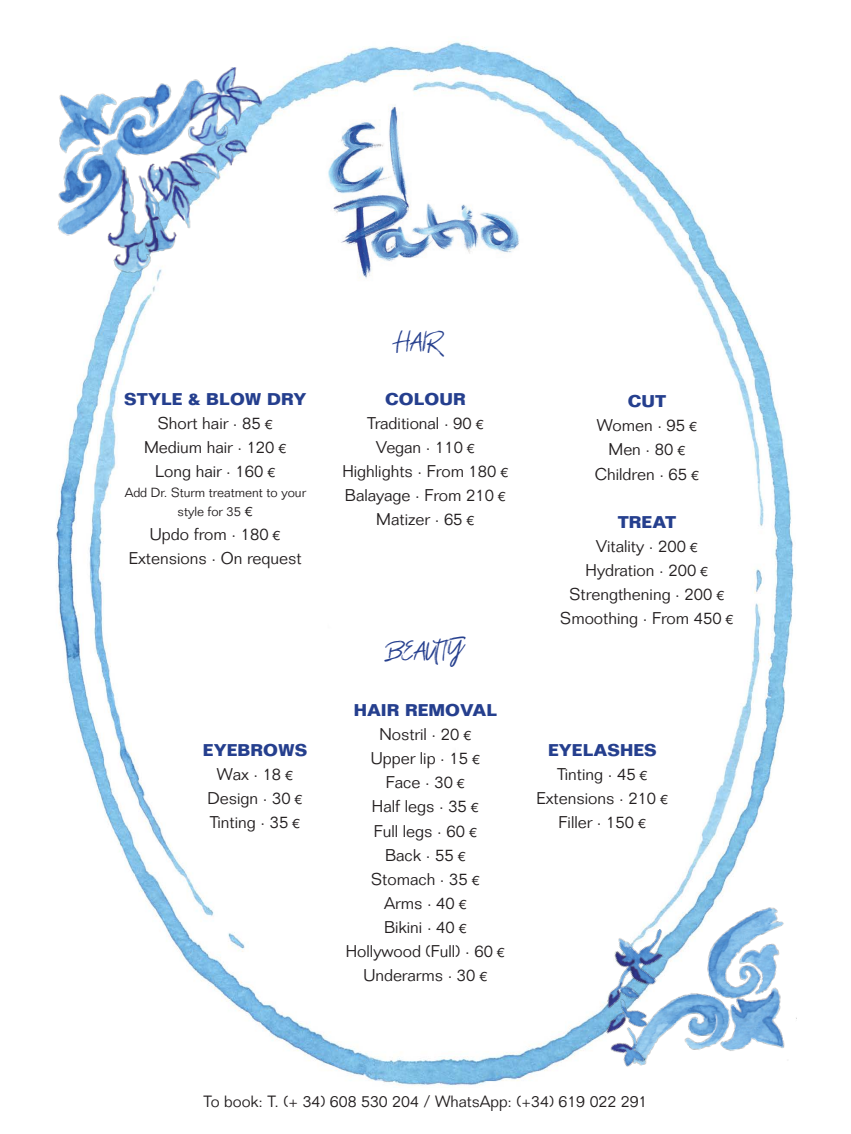
<style>
.page{position:relative;width:851px;height:1134px;background:#fff}
.page>*{position:absolute;margin:0;border:0;box-sizing:border-box;transform-origin:0 0}
.t1{font:27.8px "Midnight Rider";letter-spacing:.01em;color:#253f8e}
.t2{font:300 16.6px/24px "Folio";color:#231f20;text-align:center}
.t3{font:300 16px "Folio";color:#231f20}
.t4{font:300 13px/18.6px "Folio";color:#231f20;text-align:center}
.s1{font-weight:700;color:#253f8e}
.s2{font-family:"Free Sans";font-weight:400;font-size:13px}
.s3{font-family:"Free Sans";font-weight:400}
</style>
<div class="page">
<img style="left:56px;top:41px;width:739px;height:1045px">
<img style="left:615px;top:899px;width:182px;height:179px">
<img style="left:56px;top:41px;width:174px;height:223px">
<img style="left:577px;top:917px;width:132px;height:169px">
<img style="left:95px;top:137px;width:143px;height:141px">
<img style="left:185px;top:66px;width:79px;height:101px">
<img style="left:251px;top:104px;width:349px;height:201px">
<p class="t2" style="left:124px;top:387px;width:183px"><span class="s1">STYLE &amp; BLOW DRY<br></span>Short hair · 85 <span class="s2">€<br></span>Medium hair · 120 <span class="s2">€<br></span>Long hair · 160 <span class="s2">€</span></p>
<p class="t4" style="left:125px;top:483px;width:183px">Add Dr. Sturm treatment to your style for 35 <span class="s3">€</span></p>
<p class="t2" style="left:129px;top:522px;width:174px">Updo from · 180 <span class="s2">€<br></span>Extensions · On request</p>
<p class="t2" style="left:203px;top:738px;width:106px"><span class="s1">EYEBROWS<br></span>Wax · 18 <span class="s2">€<br></span>Design · 30 <span class="s2">€<br></span>Tinting · 35 <span class="s2">€</span></p>
<p class="t1" style="left:395px;top:323px;width:48px">HAIR</p>
<p class="t2" style="left:342px;top:387px;width:167px"><span class="s1">COLOUR<br></span>Traditional · 90 <span class="s2">€<br></span>Vegan · 110 <span class="s2">€<br></span>Highlights · From 180 <span class="s2">€<br></span>Balayage · From 210 <span class="s2">€<br></span>Matizer · 65 <span class="s2">€</span></p>
<p class="t1" style="left:387px;top:633px;width:87px">BEAUTY</p>
<p class="t2" style="left:346px;top:698px;width:161px"><span class="s1">HAIR REMOVAL<br></span>Nostril · 20 <span class="s2">€<br></span>Upper lip · 15 <span class="s2">€<br></span>Face · 30 <span class="s2">€<br></span>Half legs · 35 <span class="s2">€<br></span>Full legs · 60 <span class="s2">€<br></span>Back · 55 <span class="s2">€<br></span>Stomach · 35 <span class="s2">€<br></span>Arms · 40 <span class="s2">€<br></span>Bikini · 40 <span class="s2">€<br></span>Hollywood (Full) · 60 <span class="s2">€<br></span>Underarms · 30 <span class="s2">€</span></p>
<p class="t2" style="left:594px;top:389px;width:106px"><span class="s1">CUT<br></span>Women · 95 <span class="s2">€<br></span>Men · 80 <span class="s2">€<br></span>Children · 65 <span class="s2">€</span></p>
<p class="t2" style="left:560px;top:510px;width:175px"><span class="s1">TREAT<br></span>Vitality · 200 <span class="s2">€<br></span>Hydration · 200 <span class="s2">€<br></span>Strengthening · 200 <span class="s2">€<br></span>Smoothing · From 450 <span class="s2">€</span></p>
<p class="t2" style="left:536px;top:738px;width:133px"><span class="s1">EYELASHES<br></span>Tinting · 45 <span class="s2">€<br></span>Extensions · 210 <span class="s2">€<br></span>Filler · 150 <span class="s2">€</span></p>
<p class="t3" style="left:203px;top:1092px;width:445px">To book: T. (+ 34) 608 530 204 / WhatsApp: (+34) 619 022 291</p>
</div>
